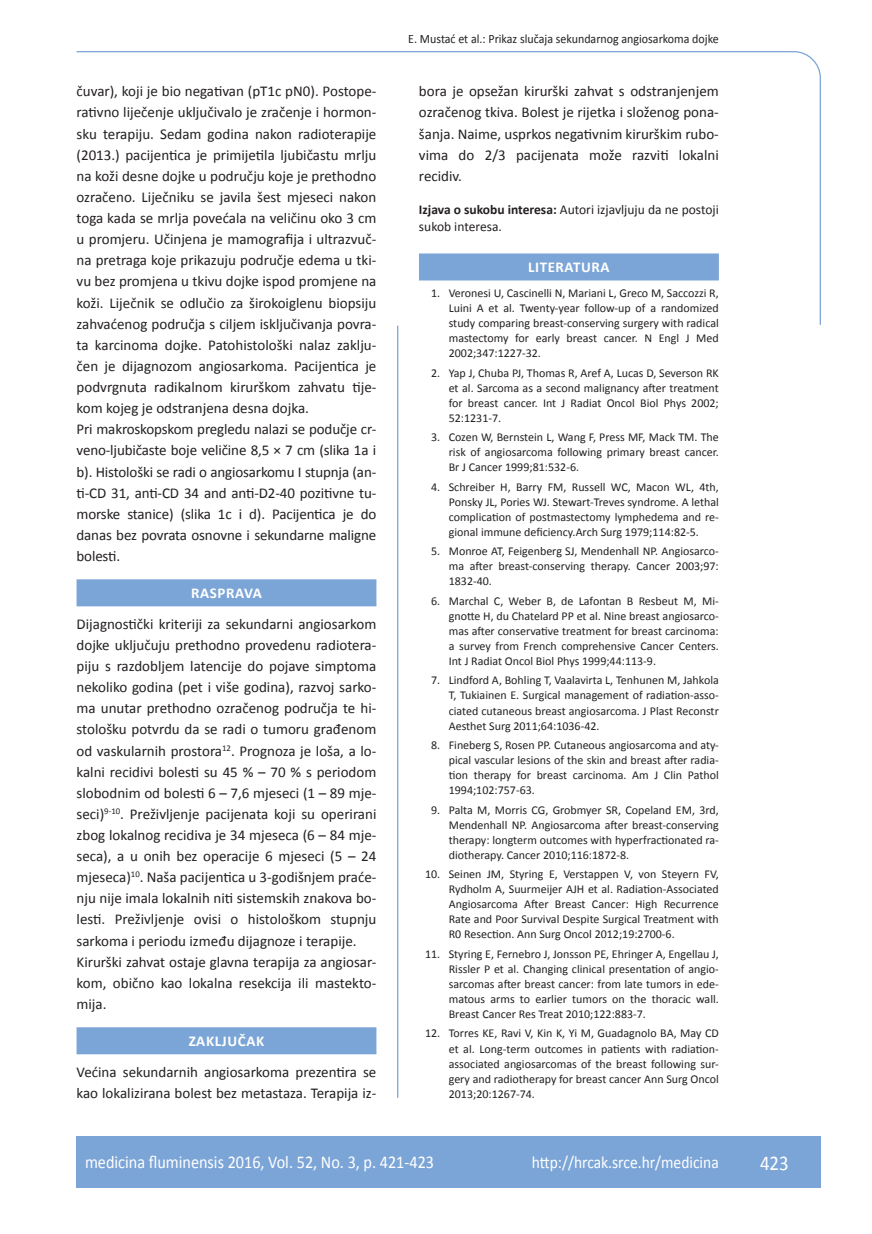
<style>
.page{position:relative;width:872px;height:1234px;background:#fff}
.page>*{position:absolute;margin:0;border:0;box-sizing:border-box;transform-origin:0 0}
.t1{font:21px "Calibri";color:#fff;scale:.9 1}
.t2{font:18px "Calibri";color:#fff;scale:.9 1}
.t3{font:17.25px "Calibri";color:#fff;scale:.9 1}
.t4{font:15px/21.1px "Calibri";color:#231f20}
.t5{font:700 15px "Calibri";letter-spacing:.04em;color:#fff}
.t6{font:13.5px/16.6px "Calibri";color:#231f20}
.t7{font:12.75px "Calibri";color:#231f20;scale:.94 1}
.t8{font:12px/15px "Calibri";color:#231f20;text-align:justify}
.s1{font-weight:700}
</style>
<div class="page">
<svg style="left:76px;top:51px;width:745px;height:275px"></svg>
<hr style="left:397px;top:325px;width:1px;height:772px;background:#7ca5d7">
<div style="left:77px;top:1135px;width:744px;height:51px;background:#7ca5d7"></div>
<div style="left:77px;top:579px;width:299px;height:27px;background:#7ca5d7"></div>
<div style="left:77px;top:1027px;width:299px;height:27px;background:#7ca5d7"></div>
<div style="left:419px;top:253px;width:300px;height:27px;background:#7ca5d7"></div>
<p class="t4" style="left:77px;top:80px;width:301px">čuvar), koji je bio negativan (pT1c pN0). Postope&shy;rativno liječenje uključivalo je zračenje i hormon&shy;sku terapiju. Sedam godina nakon radioterapije (2013.) pacijentica je primijetila ljubičastu mrlju na koži desne dojke u području koje je prethodno ozračeno. Liječniku se javila šest mjeseci nakon toga kada se mrlja povećala na veličinu oko 3 cm u promjeru. Učinjena je mamografija i ultrazvuč&shy;na pretraga koje prikazuju područje edema u tki&shy;vu bez promjena u tkivu dojke ispod promjene na koži. Liječnik se odlučio za širokoiglenu biopsiju zahvaćenog područja s ciljem isključivanja povra&shy;ta karcinoma dojke. Patohistološki nalaz zaklju&shy;čen je dijagnozom angiosarkoma. Pacijentica je podvrgnuta radikalnom kirurškom zahvatu tije&shy;kom kojeg je odstranjena desna dojka.<br>Pri makroskopskom pregledu nalazi se podučje cr&shy;veno-ljubičaste boje veličine 8,5 × 7 cm (slika 1a i b). Histološki se radi o angiosarkomu I stupnja (an&shy;ti-CD 31, anti-CD 34 and anti-D2-40 pozitivne tu&shy;morske stanice) (slika 1c i d). Pacijentica je do danas bez povrata osnovne i sekundarne maligne bolesti.</p>
<p class="t5" style="left:191px;top:583px;width:72px">RASPRAVA</p>
<p class="t4" style="left:77px;top:612px;width:301px">Dijagnostički kriteriji za sekundarni angiosarkom dojke uključuju prethodno provedenu radiotera&shy;piju s razdobljem latencije do pojave simptoma nekoliko godina (pet i više godina), razvoj sarko&shy;ma unutar prethodno ozračenog područja te hi&shy;stološku potvrdu da se radi o tumoru građenom od vaskularnih prostora<sup>12</sup>. Prognoza je loša, a lo&shy;kalni recidivi bolesti su 45 % – 70 % s periodom slobodnim od bolesti 6 – 7,6 mjeseci (1 – 89 mje&shy;seci)<sup>9-10</sup>. Preživljenje pacijenata koji su operirani zbog lokalnog recidiva je 34 mjeseca (6 – 84 mje&shy;seca), a u onih bez operacije 6 mjeseci (5 – 24 mjeseca)<sup>10</sup>. Naša pacijentica u 3-godišnjem praće&shy;nju nije imala lokalnih niti sistemskih znakova bo&shy;lesti. Preživljenje ovisi o histološkom stupnju sarkoma i periodu između dijagnoze i terapije.<br>Kirurški zahvat ostaje glavna terapija za angiosar&shy;kom, obično kao lokalna resekcija ili mastekto&shy;mija.</p>
<p class="t5" style="left:189px;top:1031px;width:77px">ZAKLJUČAK</p>
<p class="t4" style="left:77px;top:1060px;width:301px">Većina sekundarnih angiosarkoma prezentira se kao lokalizirana bolest bez metastaza. Terapija iz-</p>
<p class="t7" style="left:408px;top:30px;width:332px">E. Mustać et al.: Prikaz slučaja sekundarnog angiosarkoma dojke</p>
<p class="t4" style="left:419px;top:80px;width:301px;text-align:justify">bora je opsežan kirurški zahvat s odstranjenjem ozračenog tkiva. Bolest je rijetka i složenog pona&shy;šanja. Naime, usprkos negativnim kirurškim rubo&shy;vima do 2/3 pacijenata može razviti lokalni recidiv.</p>
<p class="t6" style="left:419px;top:201px;width:301px"><span class="s1">Izjava o sukobu interesa:</span> Autori izjavljuju da ne postoji sukob interesa.</p>
<p class="t5" style="left:528px;top:258px;width:83px">LITERATURA</p>
<p class="t8" style="left:449px;top:285px;width:272px;text-indent:-18px">1. Veronesi U, Cascinelli N, Mariani L, Greco M, Saccozzi R, Luini A et al. Twenty-year follow-up of a randomized study comparing breast-conserving surgery with radical mastectomy for early breast cancer. N Engl J Med 2002;347:1227-32.</p>
<p class="t8" style="left:449px;top:364px;width:271px;text-indent:-18px">2. Yap J, Chuba PJ, Thomas R, Aref A, Lucas D, Severson RK et al. Sarcoma as a second malignancy after treatment for breast cancer. Int J Radiat Oncol Biol Phys 2002; 52:1231-7.</p>
<p class="t8" style="left:449px;top:429px;width:271px;text-indent:-18px">3. Cozen W, Bernstein L, Wang F, Press MF, Mack TM. The risk of angiosarcoma following primary breast cancer.<br>Br J Cancer 1999;81:532-6.</p>
<p class="t8" style="left:449px;top:478px;width:272px;text-indent:-18px">4. Schreiber H, Barry FM, Russell WC, Macon WL, 4th, Ponsky JL, Pories WJ. Stewart-Treves syndrome. A lethal complication of postmastectomy lymphedema and re&shy;gional immune deficiency.Arch Surg 1979;114:82-5.</p>
<p class="t8" style="left:449px;top:543px;width:272px;text-indent:-18px">5. Monroe AT, Feigenberg SJ, Mendenhall NP. Angiosarco&shy;ma after breast-conserving therapy. Cancer 2003;97:<br>1832-40.</p>
<p class="t8" style="left:449px;top:592px;width:271px;text-indent:-18px">6. Marchal C, Weber B, de Lafontan B Resbeut M, Mi&shy;gnotte H, du Chatelard PP et al. Nine breast angiosarco&shy;mas after conservative treatment for breast carcinoma: a survey from French comprehensive Cancer Centers.<br>Int J Radiat Oncol Biol Phys 1999;44:113-9.</p>
<p class="t8" style="left:449px;top:672px;width:272px;text-indent:-18px">7. Lindford A, Bohling T, Vaalavirta L, Tenhunen M, Jahkola T, Tukiainen E. Surgical management of radiation-asso&shy;ciated cutaneous breast angiosarcoma. J Plast Reconstr Aesthet Surg 2011;64:1036-42.</p>
<p class="t8" style="left:449px;top:736px;width:271px;text-indent:-18px">8. Fineberg S, Rosen PP. Cutaneous angiosarcoma and aty&shy;pical vascular lesions of the skin and breast after radia&shy;tion therapy for breast carcinoma. Am J Clin Pathol 1994;102:757-63.</p>
<p class="t8" style="left:449px;top:801px;width:272px;text-indent:-18px">9. Palta M, Morris CG, Grobmyer SR, Copeland EM, 3rd, Mendenhall NP. Angiosarcoma after breast-conserving therapy: longterm outcomes with hyperfractionated ra&shy;diotherapy. Cancer 2010;116:1872-8.</p>
<p class="t8" style="left:449px;top:865px;width:272px;text-indent:-24px">10. Seinen JM, Styring E, Verstappen V, von Steyern FV, Rydholm A, Suurmeijer AJH et al. Radiation-Associated Angiosarcoma After Breast Cancer: High Recurrence Rate and Poor Survival Despite Surgical Treatment with R0 Resection. Ann Surg Oncol 2012;19:2700-6.</p>
<p class="t8" style="left:449px;top:945px;width:272px;text-indent:-24px">11. Styring E, Fernebro J, Jonsson PE, Ehringer A, Engellau J, Rissler P et al. Changing clinical presentation of angio&shy;sarcomas after breast cancer: from late tumors in ede&shy;matous arms to earlier tumors on the thoracic wall.<br>Breast Cancer Res Treat 2010;122:883-7.</p>
<p class="t8" style="left:449px;top:1025px;width:271px;text-indent:-24px">12. Torres KE, Ravi V, Kin K, Yi M, Guadagnolo BA, May CD et al. Long-term outcomes in patients with radiation&shy;associated angiosarcomas of the breast following sur&shy;gery and radiotherapy for breast cancer Ann Surg Oncol 2013;20:1267-74.</p>
<h2 class="t2" style="left:85px;top:1150px;width:389px">medicina fluminensis 2016, Vol. 52, No. 3, p. 421-423</h2>
<h3 class="t3" style="left:532px;top:1151px;width:209px">http://hrcak.srce.hr/medicina</h3>
<h1 class="t1" style="left:760px;top:1149px;width:33px">423</h1>
</div>
